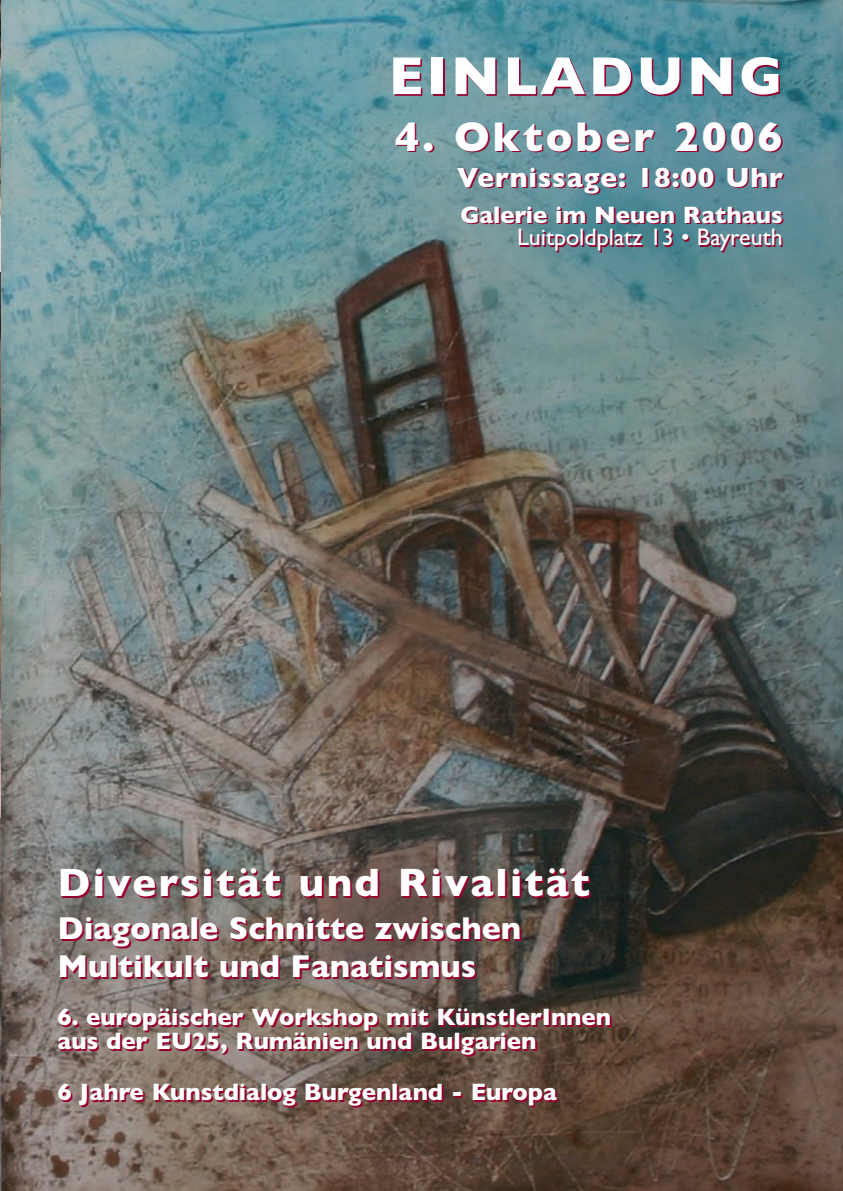
<style>
.page{position:relative;width:843px;height:1191px;background:#fff}
.page>*{position:absolute;margin:0;border:0;box-sizing:border-box;transform-origin:0 0}
.t1{font:700 54px "Gill Sans";letter-spacing:.065em;color:#fff}
.t2{font:700 42px "Gill Sans";letter-spacing:.07em;color:#fff}
.t3{font:700 40px "Gill Sans";letter-spacing:.06em;color:#fff}
.t4{font:700 32px/38.4px "Gill Sans";color:#fff}
.t5{font:700 28px "Gill Sans";letter-spacing:.03em;color:#fff}
.t6{font:700 24px/24px "Gill Sans";color:#fff}
.t7{font:24px "Gill Sans";color:#fff}
</style>
<div class="page">
<img style="left:1px;top:0;width:842px;height:1190px">
<img style="left:0;top:0;width:1px;height:816px">
<h1 class="t1" style="left:389px;top:44px;width:395px">EINLADUNG</h1>
<h2 class="t2" style="left:395px;top:112px;width:389px">4. Oktober 2006</h2>
<p class="t5" style="left:457px;top:161px;width:327px">Vernissage: 18:00 Uhr</p>
<p class="t6" style="left:460px;top:202px;width:324px">Galerie im Neuen Rathaus</p>
<p class="t7" style="left:517px;top:223px;width:267px">Luitpoldplatz 13 • Bayreuth</p>
<h3 class="t3" style="left:57px;top:858px;width:534px">Diversität und Rivalität</h3>
<h3 class="t4" style="left:57px;top:908px;width:465px">Diagonale Schnitte zwischen<br>Multikult und Fanatismus</h3>
<p class="t6" style="left:57px;top:1004px;width:555px">6. europäischer Workshop mit KünstlerInnen aus der EU25, Rumänien und Bulgarien</p>
<p class="t6" style="left:57px;top:1079px;width:501px">6 Jahre Kunstdialog Burgenland - Europa</p>
</div>
